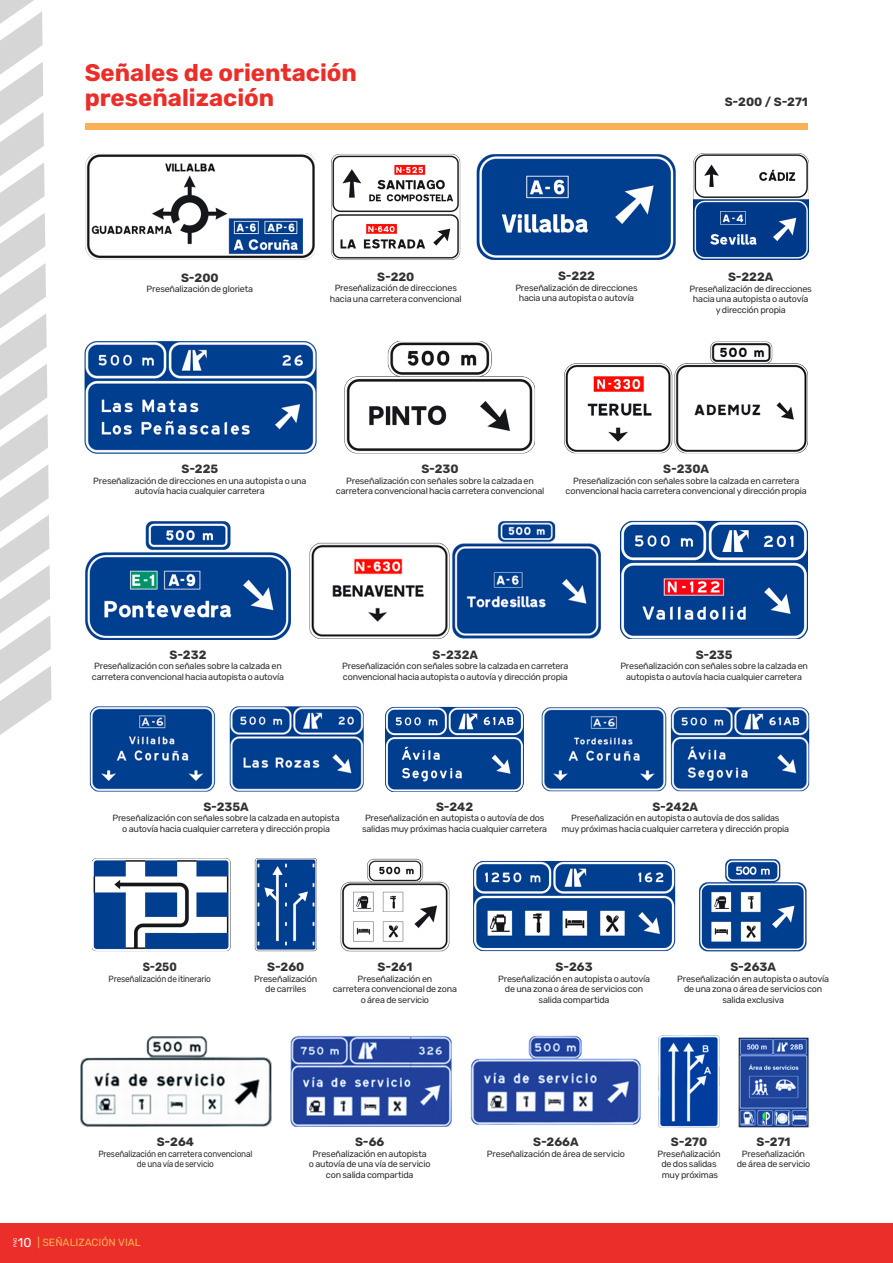
<style>
.page{position:relative;width:893px;height:1263px;background:#fff}
.page>*{position:absolute;margin:0;border:0;box-sizing:border-box;transform-origin:0 0}
.t1{font:700 24px "Rubik";color:#eb2e29}
.t2{font:700 12px "Rubik";color:#333231}
.t3{font:700 12px "Rubik";color:#333231;scale:.92 1}
.t4{font:10.5px "Rubik";color:#fab054}
.t5{font:9px/10.5px "Rubik";letter-spacing:-.025em;color:#333231;text-align:center}
.t6{font:9px "Rubik";letter-spacing:-.025em;color:#333231;scale:.92 1}
.t7{font:4.8px "Rubik";color:#fff}
.s1{font-size:12.9px;color:#fff}
</style>
<div class="page">
<svg style="left:0;top:0;width:51px;height:735px"></svg>
<div style="left:0;top:1222px;width:893px;height:41px;background:#eb2e29"></div>
<div style="left:85px;top:123px;width:723px;height:7px;background:#fab054"></div>
<img style="left:85px;top:341px;width:231px;height:112px">
<img style="left:345px;top:341px;width:190px;height:113px">
<img style="left:564px;top:341px;width:243px;height:113px">
<img style="left:85px;top:521px;width:206px;height:119px">
<img style="left:310px;top:521px;width:291px;height:117px">
<img style="left:620px;top:521px;width:188px;height:117px">
<img style="left:85px;top:153px;width:230px;height:106px">
<img style="left:331px;top:154px;width:129px;height:106px">
<img style="left:477px;top:154px;width:199px;height:106px">
<img style="left:693px;top:153px;width:116px;height:106px">
<img style="left:89px;top:706px;width:275px;height:86px">
<img style="left:385px;top:707px;width:139px;height:85px">
<img style="left:541px;top:707px;width:268px;height:85px">
<img style="left:92px;top:858px;width:139px;height:93px">
<img style="left:255px;top:858px;width:62px;height:93px">
<img style="left:341px;top:859px;width:108px;height:92px">
<img style="left:473px;top:860px;width:202px;height:91px">
<img style="left:699px;top:859px;width:108px;height:92px">
<img style="left:81px;top:1036px;width:191px;height:91px">
<img style="left:290px;top:1036px;width:162px;height:90px">
<img style="left:471px;top:1036px;width:169px;height:89px">
<img style="left:658px;top:1036px;width:62px;height:91px">
<img style="left:738px;top:1037px;width:71px;height:90px">
<p class="t1" style="left:85px;top:59px;width:274px">Señales de orientación</p>
<p class="t1" style="left:85px;top:84px;width:191px">preseñalización</p>
<p class="t2" style="left:725px;top:95px;width:85px">S-200 / S-271</p>
<p class="t2" style="left:181px;top:271px;width:39px">S-200</p>
<p class="t5" style="left:147px;top:284px;width:108px">Preseñalización de glorieta</p>
<p class="t2" style="left:377px;top:270px;width:39px">S-220</p>
<p class="t5" style="left:330px;top:283px;width:133px">Preseñalización de direcciones hacia una carretera convencional</p>
<p class="t2" style="left:558px;top:269px;width:38px">S-222</p>
<p class="t5" style="left:515px;top:283px;width:124px">Preseñalización de direcciones hacia una autopista o autovía</p>
<p class="t2" style="left:728px;top:270px;width:47px">S-222A</p>
<p class="t5" style="left:690px;top:284px;width:124px">Preseñalización de direcciones hacia una autopista o autovía y dirección propia</p>
<p class="t2" style="left:181px;top:462px;width:38px">S-225</p>
<p class="t5" style="left:93px;top:476px;width:215px">Preseñalización de direcciones en una autopista o una autovía hacia cualquier carretera</p>
<p class="t2" style="left:421px;top:462px;width:39px">S-230</p>
<p class="t5" style="left:336px;top:476px;width:210px">Preseñalización con señales sobre la calzada en carretera convencional hacia carretera convencional</p>
<p class="t2" style="left:663px;top:462px;width:47px">S-230A</p>
<p class="t5" style="left:566px;top:476px;width:243px">Preseñalización con señales sobre la calzada en carretera convencional hacia carretera convencional y dirección propia</p>
<p class="t2" style="left:170px;top:648px;width:38px">S-232</p>
<p class="t5" style="left:92px;top:661px;width:194px;text-align:left">Preseñalización con señales sobre la calzada en carretera convencional hacia autopista o autovía</p>
<p class="t2" style="left:433px;top:648px;width:47px">S-232A</p>
<p class="t5" style="left:342px;top:661px;width:228px">Preseñalización con señales sobre la calzada en carretera</p>
<p class="t5" style="left:343px;top:672px;width:226px">convencional hacia autopista o autovía y dirección propia</p>
<p class="t2" style="left:696px;top:648px;width:38px">S-235</p>
<p class="t5" style="left:620px;top:661px;width:189px">Preseñalización con señales sobre la calzada en</p>
<p class="t5" style="left:626px;top:672px;width:177px">autopista o autovía hacia cualquier carretera</p>
<p class="t2" style="left:203px;top:800px;width:47px">S-235A</p>
<p class="t5" style="left:112px;top:813px;width:229px">Preseñalización con señales sobre la calzada en autopista o autovía hacia cualquier carretera y dirección propia</p>
<p class="t2" style="left:436px;top:800px;width:39px">S-242</p>
<p class="t5" style="left:362px;top:813px;width:187px">Preseñalización en autopista o autovía de dos salidas muy próximas hacia cualquier carretera</p>
<p class="t2" style="left:652px;top:800px;width:47px">S-242A</p>
<p class="t5" style="left:561px;top:813px;width:229px">Preseñalización en autopista o autovía de dos salidas muy próximas hacia cualquier carretera y dirección propia</p>
<p class="t3" style="left:143px;top:960px;width:39px">S-250</p>
<p class="t6" style="left:109px;top:972px;width:113px">Preseñalización de itinerario</p>
<p class="t2" style="left:267px;top:960px;width:39px">S-260</p>
<p class="t5" style="left:254px;top:973px;width:65px">Preseñalización de carriles</p>
<p class="t2" style="left:378px;top:960px;width:36px">S-261</p>
<p class="t5" style="left:333px;top:973px;width:126px">Preseñalización en<br>carretera convencional de zona o área de servicio</p>
<p class="t2" style="left:556px;top:960px;width:38px">S-263</p>
<p class="t5" style="left:498px;top:973px;width:153px">Preseñalización en autopista o autovía de una zona o área de servicios con salida compartida</p>
<p class="t2" style="left:730px;top:960px;width:47px">S-263A</p>
<p class="t5" style="left:677px;top:973px;width:153px">Preseñalización en autopista o autovía de una zona o área de servicios con salida exclusiva</p>
<p class="t2" style="left:157px;top:1135px;width:39px">S-264</p>
<p class="t6" style="left:98px;top:1147px;width:169px">Preseñalización en carretera convencional</p>
<p class="t6" style="left:137px;top:1157px;width:85px">de una vía de servicio</p>
<p class="t7" style="left:12px;top:1247px;width:11px;rotate:-90deg">PAG</p>
<p class="t4" style="left:18px;top:1235px;width:125px"><span class="s1">10</span> | SEÑALIZACIÓN VIAL</p>
<p class="t2" style="left:355px;top:1135px;width:31px">S-66</p>
<p class="t5" style="left:309px;top:1149px;width:123px">Preseñalización en autopista o autovía de una vía de servicio con salida compartida</p>
<p class="t2" style="left:533px;top:1135px;width:47px">S-266A</p>
<p class="t5" style="left:487px;top:1149px;width:139px">Preseñalización de área de servicio</p>
<p class="t2" style="left:671px;top:1135px;width:38px">S-270</p>
<p class="t5" style="left:657px;top:1149px;width:65px">Preseñalización</p>
<p class="t5" style="left:661px;top:1159px;width:57px">de dos salidas</p>
<p class="t5" style="left:662px;top:1170px;width:58px">muy próximas</p>
<p class="t2" style="left:756px;top:1135px;width:36px">S-271</p>
<p class="t5" style="left:742px;top:1149px;width:65px">Preseñalización</p>
<p class="t5" style="left:737px;top:1159px;width:75px">de área de servicio</p>
</div>
